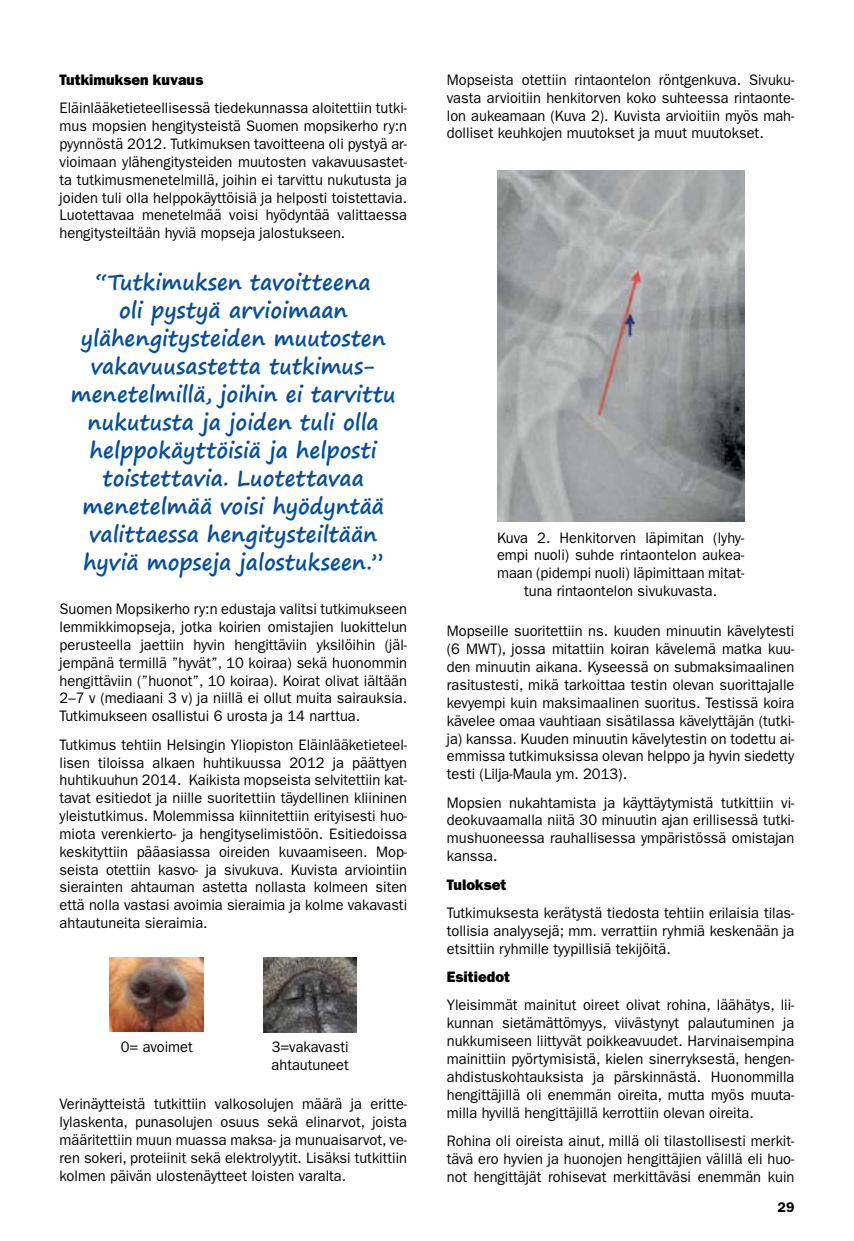
<style>
.page{position:relative;width:854px;height:1241px;background:#fff}
.page>*{position:absolute;margin:0;border:0;box-sizing:border-box;transform-origin:0 0}
.t1{font:700 21.88px/28px "Segoe Print";letter-spacing:.01em;color:#034ea2;text-align:center;scale:.95 1}
.t2{font:15.22px/17.8px "ITC Franklin Gothic Std";color:#000;text-align:justify;scale:.96 1}
.t3{font:15.22px "ITC Franklin Gothic Std Hvy";color:#000;scale:.96 1}
.t4{font:600 14px "ITC Franklin Gothic Std";color:#000}
</style>
<div class="page">
<img style="left:497px;top:170px;width:246px;height:351px">
<img style="left:110px;top:957px;width:94px;height:74px">
<img style="left:263px;top:957px;width:94px;height:75px">
<p class="t3" style="left:60px;top:71px;width:151px">Tutkimuksen kuvaus</p>
<p class="t2" style="left:60px;top:99px;width:363px">Eläinlääketieteellisessä tiedekunnassa aloitettiin tutki&shy;mus mopsien hengitysteistä Suomen mopsikerho ry:n pyynnöstä 2012. Tutkimuksen tavoitteena oli pystyä ar&shy;vioimaan ylähengitysteiden muutosten vakavuusastet&shy;ta tutkimusmenetelmillä, joihin ei tarvittu nukutusta ja joiden tuli olla helppokäyttöisiä ja helposti toistettavia.<br>Luotettavaa menetelmää voisi hyödyntää valittaessa hengitysteiltään hyviä mopseja jalostukseen.</p>
<p class="t1" style="left:71px;top:268px;width:344px">“Tutkimuksen tavoitteena<br>oli pystyä arvioimaan ylähengitysteiden muutosten vakavuusastetta tutkimus&shy;menetelmillä, joihin ei tarvittu nukutusta ja joiden tuli olla helppokäyttöisiä ja helposti toistettavia. Luotettavaa menetelmää voisi hyödyntää valittaessa hengitysteiltään hyviä mopseja jalostukseen.”</p>
<p class="t2" style="left:60px;top:600px;width:363px">Suomen Mopsikerho ry:n edustaja valitsi tutkimukseen lemmikkimopseja, jotka koirien omistajien luokittelun perusteella jaettiin hyvin hengittäviin yksilöihin (jäl&shy;jempänä termillä ”hyvät”, 10 koiraa) sekä huonommin hengittäviin (”huonot”, 10 koiraa). Koirat olivat iältään 2–7 v (mediaani 3 v) ja niillä ei ollut muita sairauksia.<br>Tutkimukseen osallistui 6 urosta ja 14 narttua.</p>
<p class="t2" style="left:60px;top:735px;width:363px">Tutkimus tehtiin Helsingin Yliopiston Eläinlääketieteel&shy;lisen tiloissa alkaen huhtikuussa 2012 ja päättyen huhtikuuhun 2014. Kaikista mopseista selvitettiin kat&shy;tavat esitiedot ja niille suoritettiin täydellinen kliininen yleistutkimus. Molemmissa kiinnitettiin erityisesti huo&shy;miota verenkierto- ja hengityselimistöön. Esitiedoissa keskityttiin pääasiassa oireiden kuvaamiseen. Mop&shy;seista otettiin kasvo- ja sivukuva. Kuvista arviointiin sierainten ahtauman astetta nollasta kolmeen siten että nolla vastasi avoimia sieraimia ja kolme vakavasti ahtautuneita sieraimia.</p>
<p class="t2" style="left:121px;top:1037px;width:76px">0= avoimet</p>
<p class="t2" style="left:271px;top:1037px;width:82px">3=vakavasti ahtautuneet</p>
<p class="t2" style="left:60px;top:1095px;width:363px">Verinäytteistä tutkittiin valkosolujen määrä ja eritte&shy;lylaskenta, punasolujen osuus sekä elinarvot, joista määritettiin muun muassa maksa- ja munuaisarvot, ve&shy;ren sokeri, proteiinit sekä elektrolyytit. Lisäksi tutkittiin kolmen päivän ulostenäytteet loisten varalta.</p>
<p class="t2" style="left:446px;top:71px;width:363px">Mopseista otettiin rintaontelon röntgenkuva. Sivuku&shy;vasta arvioitiin henkitorven koko suhteessa rintaonte&shy;lon aukeamaan (Kuva 2). Kuvista arvioitiin myös mah&shy;dolliset keuhkojen muutokset ja muut muutokset.</p>
<p class="t2" style="left:497px;top:528px;width:259px;text-align:center">Kuva 2. Henkitorven läpimitan (lyhy&shy;empi nuoli) suhde rintaontelon aukea&shy;maan (pidempi nuoli) läpimittaan mitat&shy;tuna rintaontelon sivukuvasta.</p>
<p class="t2" style="left:446px;top:622px;width:363px">Mopseille suoritettiin ns. kuuden minuutin kävelytesti (6 MWT), jossa mitattiin koiran kävelemä matka kuu&shy;den minuutin aikana. Kyseessä on submaksimaalinen rasitustesti, mikä tarkoittaa testin olevan suorittajalle kevyempi kuin maksimaalinen suoritus. Testissä koira kävelee omaa vauhtiaan sisätilassa kävelyttäjän (tutki&shy;ja) kanssa. Kuuden minuutin kävelytestin on todettu ai&shy;emmissa tutkimuksissa olevan helppo ja hyvin siedetty testi (Lilja-Maula ym. 2013).</p>
<p class="t2" style="left:446px;top:793px;width:363px">Mopsien nukahtamista ja käyttäytymistä tutkittiin vi&shy;deokuvaamalla niitä 30 minuutin ajan erillisessä tutki&shy;mushuoneessa rauhallisessa ympäristössä omistajan kanssa.</p>
<p class="t3" style="left:446px;top:875px;width:63px">Tulokset</p>
<p class="t2" style="left:446px;top:903px;width:363px">Tutkimuksesta kerätystä tiedosta tehtiin erilaisia tilas&shy;tollisia analyysejä; mm. verrattiin ryhmiä keskenään ja etsittiin ryhmille tyypillisiä tekijöitä.</p>
<p class="t3" style="left:446px;top:967px;width:67px">Esitiedot</p>
<p class="t2" style="left:446px;top:996px;width:363px">Yleisimmät mainitut oireet olivat rohina, läähätys, lii&shy;kunnan sietämättömyys, viivästynyt palautuminen ja nukkumiseen liittyvät poikkeavuudet. Harvinaisempina mainittiin pyörtymisistä, kielen sinerryksestä, hengen&shy;ahdistuskohtauksista ja pärskinnästä. Huonommilla hengittäjillä oli enemmän oireita, mutta myös muuta&shy;milla hyvillä hengittäjillä kerrottiin olevan oireita.</p>
<p class="t2" style="left:446px;top:1131px;width:363px">Rohina oli oireista ainut, millä oli tilastollisesti merkit&shy;tävä ero hyvien ja huonojen hengittäjien välillä eli huo&shy;not hengittäjät rohisevat merkittäväsi enemmän kuin</p>
<p class="t4" style="left:777px;top:1198px;width:18px">29</p>
</div>
